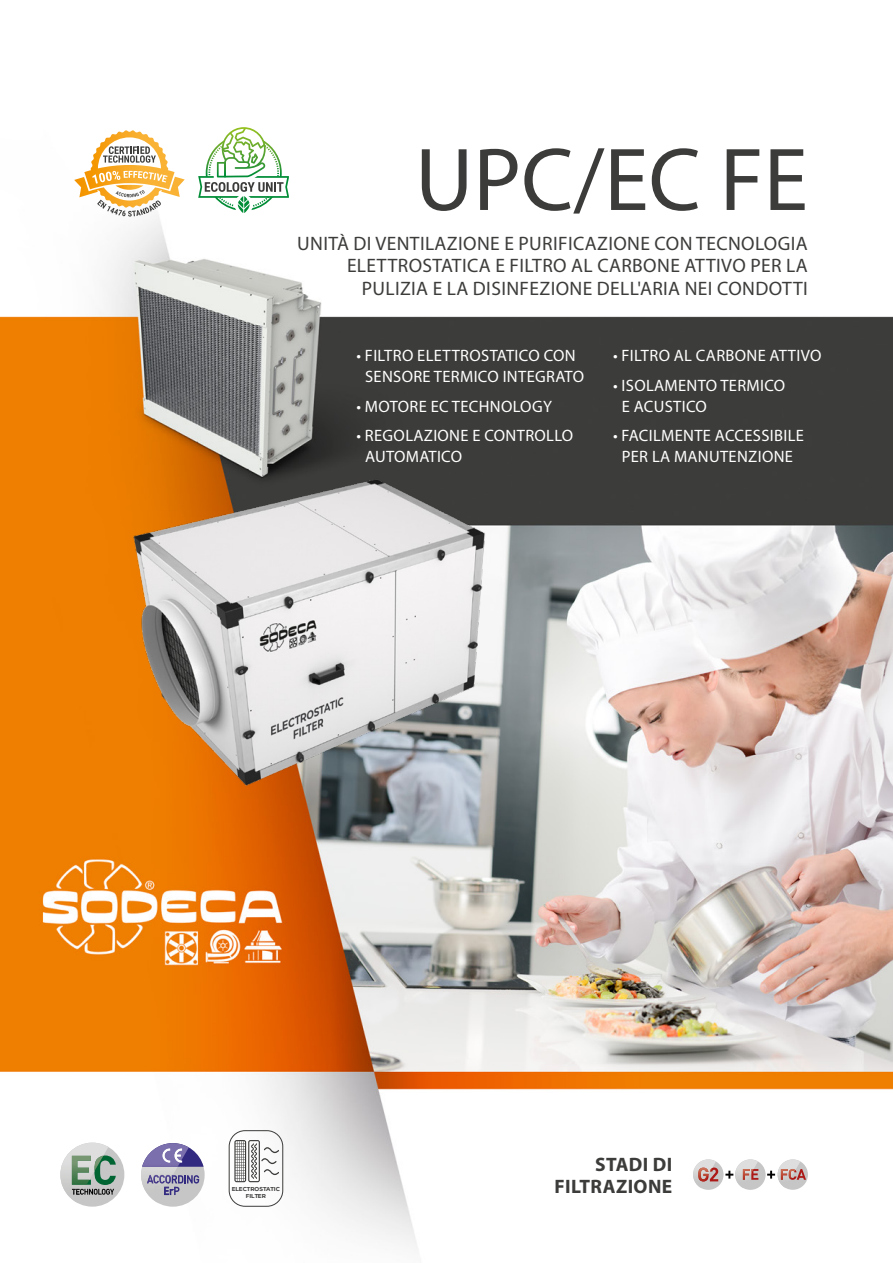
<style>
.page{position:relative;width:893px;height:1263px;background:#fff}
.page>*{position:absolute;margin:0;border:0;box-sizing:border-box;transform-origin:0 0}
.t1{font:90px "Myriad Pro";color:#3c3c3b}
.t2{font:19.5px/22.5px "Myriad Pro";letter-spacing:.02em;color:#3c3c3b;text-align:right}
.t3{font:700 19.5px "Myriad Pro";letter-spacing:.02em;color:#3c3c3b}
.t4{font:16.5px/21px "Myriad Pro";letter-spacing:.02em;color:#fff;text-align:center}
.t5{font:700 5.7px/6.4px "Montserrat";color:#3c3c3b;text-align:center}
</style>
<div class="page">
<img style="left:0;top:217px;width:893px;height:1032px">
<div style="left:60px;top:1143px;width:64px;height:64px;background:#c6c6c6;border-radius:50%"></div>
<img style="left:60px;top:1143px;width:48px;height:59px">
<svg style="left:72px;top:1155px;width:44px;height:40px"></svg>
<div style="left:141px;top:1143px;width:64px;height:64px;background:#c6c6c6;border-radius:50%"></div>
<img style="left:141px;top:1144px;width:32px;height:32px">
<svg style="left:189px;top:1143px;width:15px;height:24px"></svg>
<svg style="left:147px;top:1175px;width:52px;height:20px"></svg>
<img style="left:142px;top:1143px;width:47px;height:24px">
<img style="left:162px;top:1148px;width:8px;height:14px">
<img style="left:174px;top:1148px;width:8px;height:14px">
<div style="left:735px;top:1159px;width:31px;height:31px;background:#c6c6c6;border-radius:50%"></div>
<img style="left:735px;top:1159px;width:23px;height:29px">
<svg style="left:743px;top:1169px;width:15px;height:11px"></svg>
<div style="left:693px;top:1159px;width:30px;height:31px;background:#c6c6c6;border-radius:50%"></div>
<img style="left:693px;top:1159px;width:23px;height:29px">
<svg style="left:698px;top:1167px;width:20px;height:14px"></svg>
<div style="left:778px;top:1159px;width:30px;height:31px;background:#c6c6c6;border-radius:50%"></div>
<img style="left:778px;top:1159px;width:22px;height:29px">
<svg style="left:781px;top:1169px;width:25px;height:11px"></svg>
<svg style="left:767px;top:1171px;width:8px;height:7px"></svg>
<svg style="left:725px;top:1171px;width:8px;height:7px"></svg>
<div style="left:229px;top:1130px;width:54px;height:77px;border:1px solid #3c3c3b;border-radius:16px"></div>
<svg style="left:234px;top:1140px;width:45px;height:42px"></svg>
<img style="left:60px;top:459px;width:513px;height:345px">
<svg style="left:74px;top:130px;width:111px;height:87px"></svg>
<svg style="left:198px;top:127px;width:91px;height:86px"></svg>
<h1 class="t1" style="left:415px;top:124px;width:394px">UPC/EC FE</h1>
<p class="t2" style="left:297px;top:231px;width:512px">UNITÀ DI VENTILAZIONE E PURIFICAZIONE CON TECNOLOGIA<br>ELETTROSTATICA E FILTRO AL CARBONE ATTIVO PER LA<br>PULIZIA E LA DISINFEZIONE DELL'ARIA NEI CONDOTTI</p>
<p class="t4" style="left:356px;top:345px;width:229px">• FILTRO ELETTROSTATICO CON<br>SENSORE TERMICO INTEGRATO</p>
<p class="t4" style="left:356px;top:395px;width:197px">• MOTORE EC TECHNOLOGY</p>
<p class="t4" style="left:365px;top:425px;width:210px;text-align:left;text-indent:-9px">• REGOLAZIONE E CONTROLLO<br>AUTOMATICO</p>
<p class="t4" style="left:613px;top:345px;width:210px">• FILTRO AL CARBONE ATTIVO</p>
<p class="t4" style="left:622px;top:374px;width:165px;text-align:left;text-indent:-9px">• ISOLAMENTO TERMICO<br>E ACUSTICO</p>
<p class="t4" style="left:613px;top:425px;width:192px">• FACILMENTE ACCESSIBILE<br>PER LA MANUTENZIONE</p>
<p class="t3" style="left:595px;top:1151px;width:79px">STADI DI</p>
<p class="t5" style="left:232px;top:1186px;width:50px">ELECTROSTATIC<br>FILTER</p>
<p class="t3" style="left:555px;top:1174px;width:119px">FILTRAZIONE</p>
</div>
